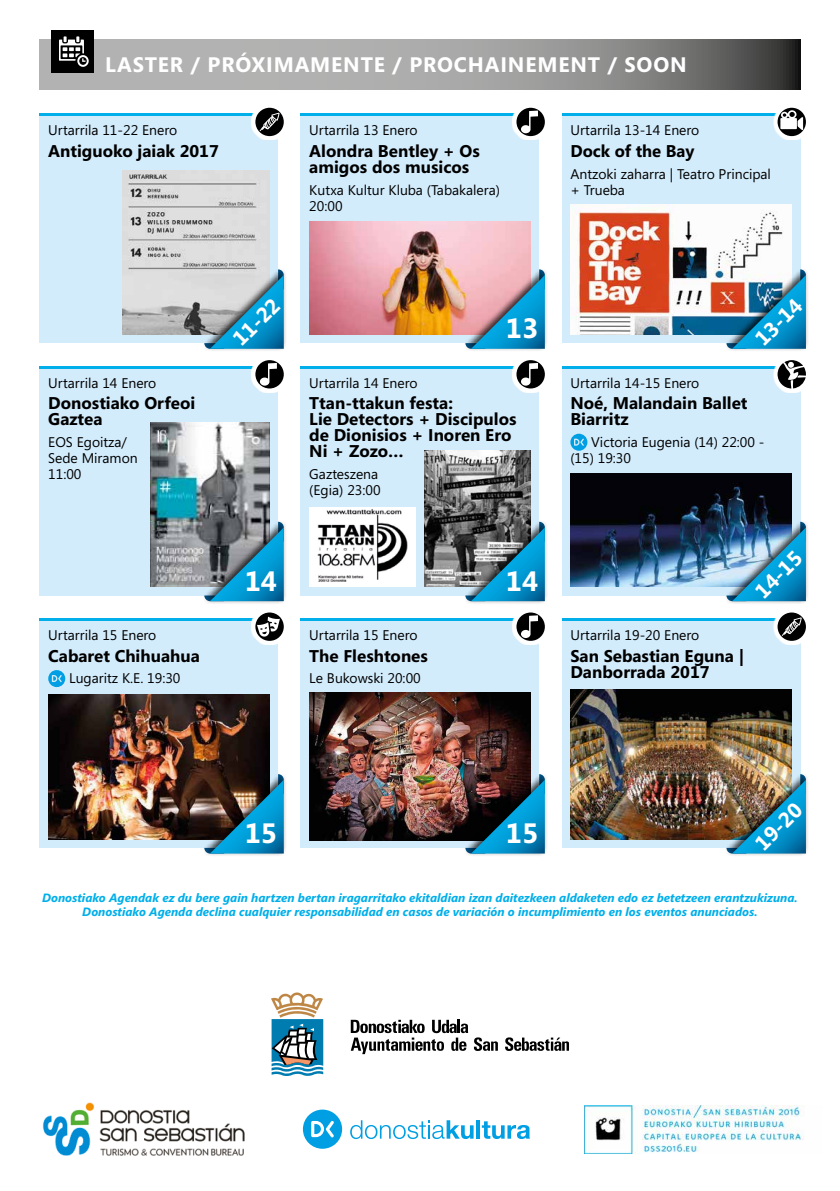
<style>
.page{position:relative;width:840px;height:1191px;background:#fff}
.page>*{position:absolute;margin:0;border:0;box-sizing:border-box;transform-origin:0 0}
.t1{font:700 28px "Segoe";color:#fff}
.t2{font:700 21px "Segoe";letter-spacing:.04em;color:#fff}
.t3{font:700 17px/16px "Segoe";color:#000}
.t4{font:14px/16px "Segoe";color:#000}
.t5{font:italic 700 12px/14px "Segoe";color:#00afea;text-align:center}
</style>
<div class="page">
<div style="left:561px;top:621px;width:238px;height:227px;background:#d3ecfc"></div>
<svg style="left:40px;top:40px;width:759px;height:49px;background:#989898"></svg>
<div style="left:51px;top:30px;width:43px;height:42px;background:#000"></div>
<svg style="left:59px;top:36px;width:30px;height:31px"></svg>
<hr style="left:561px;top:618px;width:238px;height:3px;background:#00afea">
<div style="left:561px;top:369px;width:238px;height:226px;background:#d3ecfc"></div>
<svg style="left:570px;top:434px;width:17px;height:17px"></svg>
<hr style="left:300px;top:113px;width:239px;height:3px;background:#00afea">
<hr style="left:561px;top:366px;width:238px;height:3px;background:#00afea">
<div style="left:300px;top:116px;width:239px;height:227px;background:#d3ecfc"></div>
<svg style="left:271px;top:992px;width:52px;height:84px"></svg>
<svg style="left:505px;top:1037px;width:63px;height:14px"></svg>
<svg style="left:350px;top:1019px;width:147px;height:35px"></svg>
<svg style="left:350px;top:1120px;width:123px;height:19px"></svg>
<hr style="left:476px;top:1120px;width:4px;height:18px;background:#009fe3">
<svg style="left:481px;top:1121px;width:48px;height:18px"></svg>
<svg style="left:303px;top:1109px;width:39px;height:39px"></svg>
<img style="left:42px;top:1102px;width:203px;height:54px">
<img style="left:584px;top:1105px;width:220px;height:48px">
<img style="left:309px;top:221px;width:221px;height:113px">
<div style="left:300px;top:369px;width:239px;height:226px;background:#d3ecfc"></div>
<hr style="left:300px;top:366px;width:239px;height:3px;background:#00afea">
<div style="left:462px;top:267px;width:86px;height:85px;background:#000;opacity:.75"></div>
<svg style="left:465px;top:269px;width:79px;height:80px;background:#7c9ebb"></svg>
<img style="left:424px;top:451px;width:106px;height:136px">
<img style="left:309px;top:507px;width:106px;height:80px">
<img style="left:570px;top:473px;width:221px;height:114px">
<div style="left:300px;top:621px;width:239px;height:227px;background:#d3ecfc"></div>
<hr style="left:300px;top:618px;width:239px;height:3px;background:#00afea">
<img style="left:309px;top:692px;width:221px;height:148px">
<div style="left:561px;top:116px;width:238px;height:227px;background:#d3ecfc"></div>
<hr style="left:561px;top:113px;width:238px;height:3px;background:#00afea">
<img style="left:570px;top:204px;width:221px;height:130px">
<hr style="left:40px;top:366px;width:238px;height:3px;background:#00afea">
<div style="left:40px;top:369px;width:238px;height:226px;background:#d3ecfc"></div>
<div style="left:40px;top:621px;width:238px;height:227px;background:#d3ecfc"></div>
<svg style="left:48px;top:670px;width:17px;height:17px"></svg>
<hr style="left:40px;top:618px;width:238px;height:3px;background:#00afea">
<img style="left:48px;top:694px;width:221px;height:145px">
<img style="left:570px;top:689px;width:221px;height:150px">
<img style="left:150px;top:422px;width:119px;height:165px">
<div style="left:723px;top:519px;width:86px;height:86px;background:#000;opacity:.75"></div>
<img style="left:726px;top:522px;width:79px;height:79px">
<div style="left:723px;top:771px;width:86px;height:86px;background:#000;opacity:.75"></div>
<img style="left:726px;top:774px;width:79px;height:79px">
<hr style="left:40px;top:113px;width:238px;height:3px;background:#00afea">
<div style="left:40px;top:116px;width:238px;height:227px;background:#d3ecfc"></div>
<img style="left:122px;top:170px;width:147px;height:164px">
<div style="left:201px;top:519px;width:86px;height:86px;background:#000;opacity:.75"></div>
<svg style="left:204px;top:522px;width:79px;height:79px;background:#3e809c"></svg>
<div style="left:462px;top:519px;width:86px;height:86px;background:#000;opacity:.75"></div>
<svg style="left:465px;top:522px;width:79px;height:79px;background:#3e7f98"></svg>
<div style="left:201px;top:771px;width:86px;height:86px;background:#000;opacity:.75"></div>
<img style="left:204px;top:774px;width:79px;height:79px">
<div style="left:462px;top:771px;width:86px;height:86px;background:#000;opacity:.75"></div>
<img style="left:465px;top:774px;width:79px;height:79px">
<div style="left:512px;top:103px;width:37px;height:37px;background:#fff"></div>
<svg style="left:516px;top:108px;width:28px;height:28px"></svg>
<div style="left:251px;top:356px;width:37px;height:37px;background:#fff"></div>
<svg style="left:255px;top:360px;width:28px;height:28px"></svg>
<div style="left:512px;top:356px;width:37px;height:37px;background:#fff"></div>
<svg style="left:516px;top:360px;width:28px;height:28px"></svg>
<div style="left:512px;top:608px;width:37px;height:37px;background:#fff"></div>
<svg style="left:516px;top:612px;width:28px;height:29px"></svg>
<svg style="left:773px;top:107px;width:33px;height:33px"></svg>
<svg style="left:777px;top:108px;width:28px;height:28px"></svg>
<svg style="left:773px;top:366px;width:33px;height:27px"></svg>
<svg style="left:777px;top:360px;width:28px;height:28px"></svg>
<div style="left:251px;top:103px;width:37px;height:37px;background:#fff"></div>
<svg style="left:255px;top:108px;width:28px;height:28px"></svg>
<svg style="left:773px;top:618px;width:33px;height:27px"></svg>
<svg style="left:777px;top:612px;width:28px;height:29px"></svg>
<div style="left:251px;top:608px;width:37px;height:37px;background:#fff"></div>
<svg style="left:255px;top:612px;width:28px;height:29px"></svg>
<div style="left:201px;top:267px;width:86px;height:85px;background:#000;opacity:.75"></div>
<svg style="left:204px;top:269px;width:79px;height:80px;background:#6cadc7"></svg>
<div style="left:723px;top:267px;width:86px;height:85px;background:#000;opacity:.75"></div>
<img style="left:726px;top:269px;width:79px;height:80px">
<h2 class="t2" style="left:105px;top:50px;width:583px">LASTER / PRÓXIMAMENTE / PROCHAINEMENT / SOON</h2>
<p class="t4" style="left:48px;top:122px;width:130px">Urtarrila 11-22 Enero</p>
<p class="t3" style="left:48px;top:142px;width:172px">Antiguoko jaiak 2017</p>
<p class="t4" style="left:309px;top:122px;width:110px">Urtarrila 13 Enero</p>
<p class="t3" style="left:309px;top:142px;width:172px">Alondra Bentley + Os amigos dos musicos</p>
<p class="t4" style="left:309px;top:181px;width:192px">Kutxa Kultur Kluba (Tabakalera)<br>20:00</p>
<p class="t4" style="left:570px;top:122px;width:130px">Urtarrila 13-14 Enero</p>
<p class="t3" style="left:570px;top:142px;width:125px">Dock of the Bay</p>
<p class="t4" style="left:570px;top:165px;width:202px">Antzoki zaharra | Teatro Principal + Trueba</p>
<p class="t4" style="left:48px;top:374px;width:110px">Urtarrila 14 Enero</p>
<p class="t3" style="left:48px;top:395px;width:148px">Donostiako Orfeoi<br>Gaztea</p>
<p class="t4" style="left:48px;top:434px;width:91px">EOS Egoitza/<br>Sede Miramon<br>11:00</p>
<p class="t4" style="left:48px;top:627px;width:110px">Urtarrila 15 Enero</p>
<p class="t3" style="left:48px;top:647px;width:153px">Cabaret Chihuahua</p>
<p class="t4" style="left:69px;top:670px;width:113px">Lugaritz K.E. 19:30</p>
<h2 class="t2" style="left:226px;top:331px;width:58px;rotate:-45deg">11-22</h2>
<h2 class="t2" style="left:747px;top:331px;width:58px;rotate:-45deg">13-14</h2>
<h1 class="t1" style="left:505px;top:308px;width:34px">13</h1>
<p class="t4" style="left:309px;top:374px;width:110px">Urtarrila 14 Enero</p>
<p class="t3" style="left:309px;top:395px;width:209px">Ttan-ttakun festa:<br>Lie Detectors + Discipulos de Dionisios + Inoren Ero<br>Ni + Zozo…</p>
<p class="t4" style="left:309px;top:466px;width:73px">Gazteszena (Egia) 23:00</p>
<h1 class="t1" style="left:245px;top:561px;width:34px">14</h1>
<h1 class="t1" style="left:505px;top:561px;width:34px">14</h1>
<p class="t4" style="left:309px;top:627px;width:110px">Urtarrila 15 Enero</p>
<p class="t3" style="left:309px;top:647px;width:120px">The Fleshtones</p>
<p class="t4" style="left:309px;top:670px;width:113px">Le Bukowski 20:00</p>
<p class="t4" style="left:570px;top:374px;width:130px">Urtarrila 14-15 Enero</p>
<p class="t3" style="left:570px;top:395px;width:178px">Noé, Malandain Ballet<br>Biarritz</p>
<p class="t4" style="left:570px;top:434px;width:195px;text-indent:21px">Victoria Eugenia (14) 22:00 - (15) 19:30</p>
<h2 class="t2" style="left:747px;top:584px;width:58px;rotate:-45deg">14-15</h2>
<p class="t4" style="left:570px;top:627px;width:130px">Urtarrila 19-20 Enero</p>
<p class="t3" style="left:570px;top:647px;width:175px">San Sebastian Eguna |<br>Danborrada 2017</p>
<h1 class="t1" style="left:245px;top:813px;width:34px">15</h1>
<h1 class="t1" style="left:505px;top:813px;width:34px">15</h1>
<h2 class="t2" style="left:747px;top:836px;width:58px;rotate:-45deg">19-20</h2>
<p class="t5" style="left:42px;top:891px;width:756px">Donostiako Agendak ez du bere gain hartzen bertan iragarritako ekitaldian izan daitezkeen aldaketen edo ez betetzeen erantzukizuna.<br>Donostiako Agenda declina cualquier responsabilidad en casos de variación o incumplimiento en los eventos anunciados.</p>
</div>
